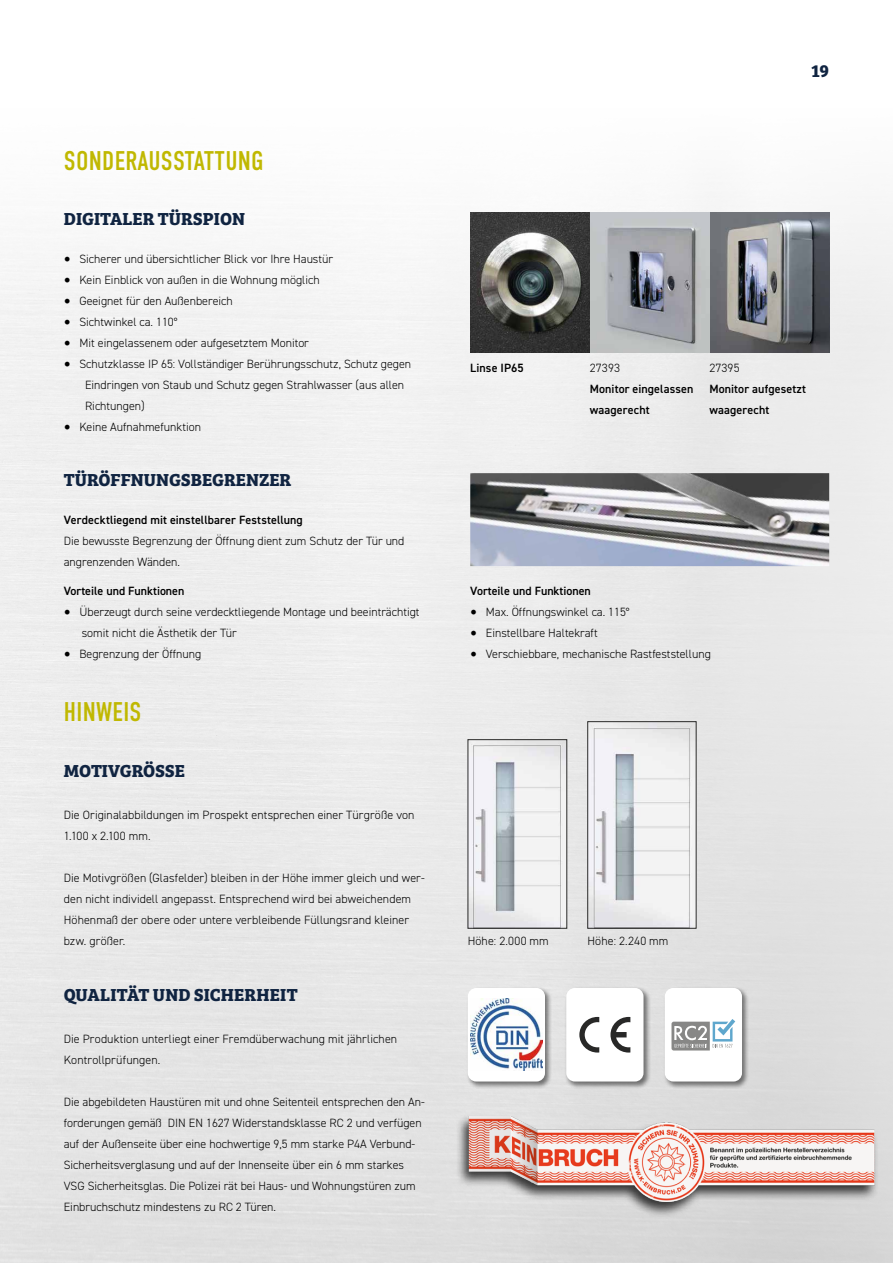
<style>
.page{position:relative;width:893px;height:1263px;background:#fff}
.page>*{position:absolute;margin:0;border:0;box-sizing:border-box;transform-origin:0 0}
.t1{font:27px "DIN Condensed";letter-spacing:.01em;color:#c0b801}
.t2{font:700 18px "Bree Serif";color:#102441}
.t3{font:300 12px/21px "DIN2014";color:#000}
.t4{font:600 12px/21px "DIN2014";letter-spacing:.005em;color:#000}
.s1{font-family:"Minion Pro";font-weight:400;font-size:18px}
</style>
<div class="page">
<img style="left:0;top:196px;width:893px;height:1067px">
<img style="left:470px;top:212px;width:359px;height:140px">
<img style="left:470px;top:473px;width:359px;height:93px">
<img style="left:470px;top:741px;width:95px;height:185px">
<img style="left:589px;top:723px;width:105px;height:203px">
<div style="left:587px;top:721px;width:109px;height:207px;border:1px solid #282827"></div>
<div style="left:466px;top:986px;width:86px;height:103px;background:#000;opacity:.5"></div>
<div style="left:468px;top:988px;width:77px;height:93px;background:#fff;border-radius:9px"></div>
<img style="left:470px;top:998px;width:72px;height:73px">
<div style="left:565px;top:986px;width:86px;height:103px;background:#000;opacity:.5"></div>
<div style="left:566px;top:988px;width:77px;height:93px;background:#fff;border-radius:9px"></div>
<div style="left:663px;top:986px;width:86px;height:103px;background:#000;opacity:.5"></div>
<div style="left:665px;top:988px;width:77px;height:93px;background:#fff;border-radius:9px"></div>
<svg style="left:579px;top:1017px;width:20px;height:35px"></svg>
<svg style="left:610px;top:1017px;width:20px;height:35px"></svg>
<svg style="left:671px;top:1019px;width:64px;height:31px"></svg>
<div style="left:455px;top:1114px;width:424px;height:104px;background:#000;opacity:.75"></div>
<img style="left:454px;top:1116px;width:439px;height:85px">
<h1 class="t1" style="left:64px;top:145px;width:201px">SONDERAUSSTATTUNG</h1>
<h2 class="t2" style="left:64px;top:205px;width:183px">DIGITALER TÜRSPION</h2>
<p class="t3" style="left:64px;top:248px;width:271px"><span class="s1">•</span> Sicherer und übersichtlicher Blick vor Ihre Haustür</p>
<p class="t3" style="left:64px;top:269px;width:258px"><span class="s1">•</span> Kein Einblick von außen in die Wohnung möglich</p>
<p class="t3" style="left:64px;top:290px;width:171px"><span class="s1">•</span> Geeignet für den Außenbereich</p>
<p class="t3" style="left:64px;top:311px;width:115px"><span class="s1">•</span> Sichtwinkel ca. 110°</p>
<p class="t3" style="left:64px;top:332px;width:247px"><span class="s1">•</span> Mit eingelassenem oder aufgesetztem Monitor</p>
<p class="t3" style="left:85px;top:353px;width:328px;text-indent:-21px"><span class="s1">•</span> Schutzklasse IP 65: Vollständiger Berührungsschutz, Schutz gegen<br>Eindringen von Staub und Schutz gegen Strahlwasser (aus allen<br>Richtungen)</p>
<p class="t3" style="left:64px;top:416px;width:139px"><span class="s1">•</span> Keine Aufnahmefunktion</p>
<h2 class="t2" style="left:64px;top:466px;width:229px">TÜRÖFFNUNGSBEGRENZER</h2>
<p class="t4" style="left:64px;top:509px;width:241px">Verdecktliegend mit einstellbarer Feststellung</p>
<p class="t3" style="left:64px;top:530px;width:342px">Die bewusste Begrenzung der Öffnung dient zum Schutz der Tür und angrenzenden Wänden.</p>
<p class="t4" style="left:64px;top:580px;width:122px">Vorteile und Funktionen</p>
<p class="t3" style="left:82px;top:601px;width:339px;text-indent:-18px"><span class="s1">•</span> Überzeugt durch seine verdecktliegende Montage und beeinträchtigt somit nicht die Ästhetik der Tür</p>
<p class="t3" style="left:64px;top:643px;width:139px"><span class="s1">•</span> Begrenzung der Öffnung</p>
<h1 class="t1" style="left:64px;top:697px;width:79px">HINWEIS</h1>
<h2 class="t2" style="left:64px;top:757px;width:123px">MOTIVGRÖSSE</h2>
<p class="t3" style="left:64px;top:804px;width:352px">Die Originalabbildungen im Prospekt entsprechen einer Türgröße von<br>1.100 x 2.100 mm.</p>
<p class="t3" style="left:64px;top:867px;width:363px">Die Motivgrößen (Glasfelder) bleiben in der Höhe immer gleich und wer&shy;den nicht individell angepasst. Entsprechend wird bei abweichendem Höhenmaß der obere oder untere verbleibende Füllungsrand kleiner bzw. größer.</p>
<h2 class="t2" style="left:64px;top:981px;width:235px">QUALITÄT UND SICHERHEIT</h2>
<p class="t3" style="left:64px;top:1028px;width:335px">Die Produktion unterliegt einer Fremdüberwachung mit jährlichen<br>Kontrollprüfungen.</p>
<p class="t3" style="left:64px;top:1091px;width:362px">Die abgebildeten Haustüren mit und ohne Seitenteil entsprechen den An&shy;forderungen gemäß DIN EN 1627 Widerstandsklasse RC 2 und verfügen auf der Außenseite über eine hochwertige 9,5 mm starke P4A Verbund-Sicherheitsverglasung und auf der Innenseite über ein 6 mm starkes VSG Sicherheitsglas. Die Polizei rät bei Haus- und Wohnungstüren zum Einbruchschutz mindestens zu RC 2 Türen.</p>
<h2 class="t2" style="left:811px;top:56px;width:19px">19</h2>
<p class="t4" style="left:470px;top:357px;width:55px">Linse IP65</p>
<p class="t3" style="left:590px;top:358px;width:32px">27393</p>
<p class="t4" style="left:590px;top:378px;width:105px">Monitor eingelassen waagerecht</p>
<p class="t3" style="left:709px;top:358px;width:32px">27395</p>
<p class="t4" style="left:709px;top:378px;width:98px">Monitor aufgesetzt waagerecht</p>
<p class="t4" style="left:470px;top:580px;width:122px">Vorteile und Funktionen</p>
<p class="t3" style="left:470px;top:601px;width:161px"><span class="s1">•</span> Max. Öffnungswinkel ca. 115°</p>
<p class="t3" style="left:470px;top:622px;width:129px"><span class="s1">•</span> Einstellbare Haltekraft</p>
<p class="t3" style="left:470px;top:643px;width:242px"><span class="s1">•</span> Verschiebbare, mechanische Rastfeststellung</p>
<p class="t3" style="left:468px;top:931px;width:83px">Höhe: 2.000 mm</p>
<p class="t3" style="left:587px;top:931px;width:82px">Höhe: 2.240 mm</p>
</div>
